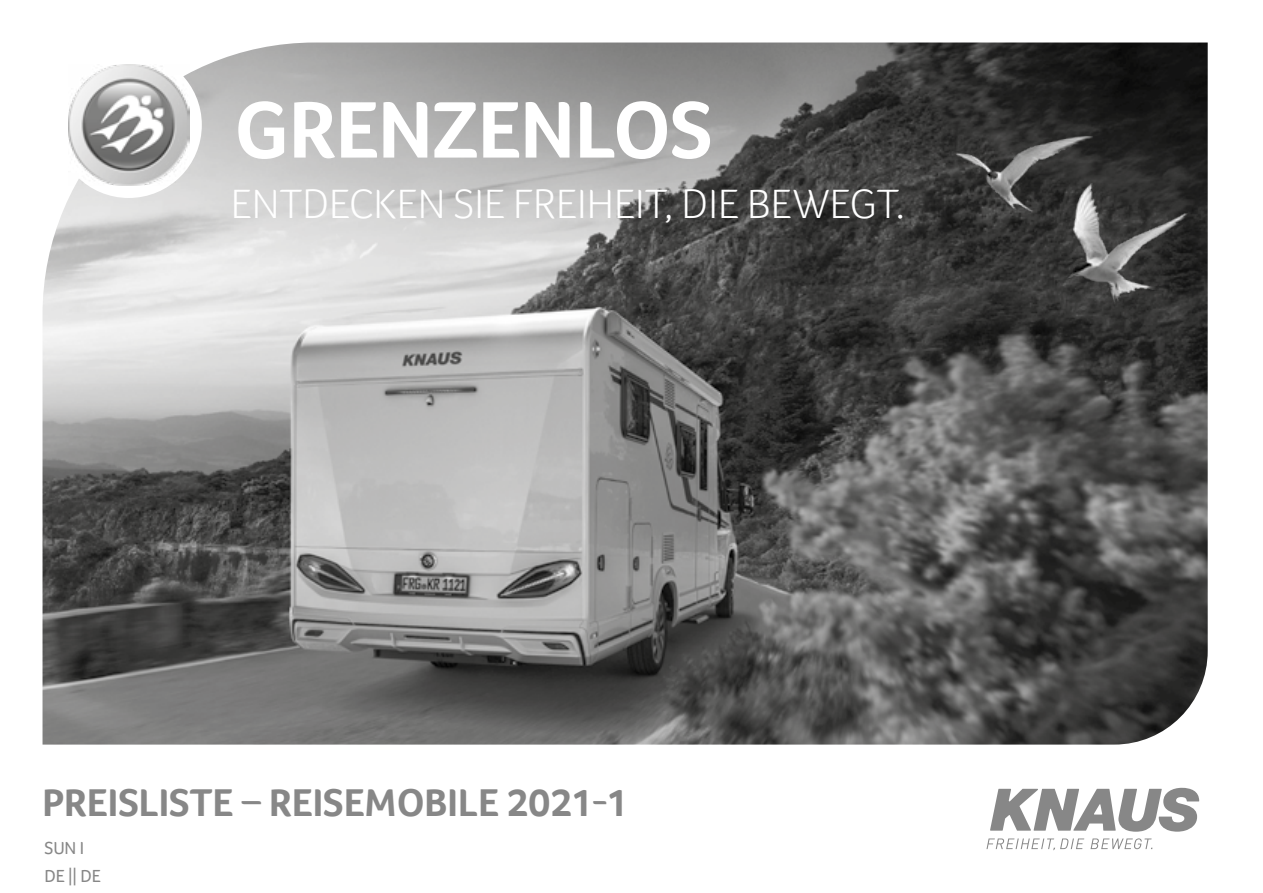
<style>
.page{position:relative;width:1263px;height:893px;background:#fff}
.page>*{position:absolute;margin:0;border:0;box-sizing:border-box;transform-origin:0 0}
.t1{font:700 82.5px "Foco";letter-spacing:-.005em;color:#fff}
.t2{font:300 42px "Foco";letter-spacing:.005em;color:#fff}
.t3{font:700 39.75px "Foco";color:#878787}
.t4{font:18px/27.5px "Foco";letter-spacing:-.01em;color:#878787}
</style>
<div class="page">
<img style="left:43px;top:43px;width:1165px;height:702px">
<img style="left:949px;top:114px;width:156px;height:114px">
<img style="left:1043px;top:183px;width:156px;height:131px">
<svg style="left:986px;top:838px;width:166px;height:12px"></svg>
<svg style="left:990px;top:788px;width:209px;height:44px"></svg>
<div style="left:56px;top:52px;width:146px;height:146px;background:#fff;border-radius:50%"></div>
<img style="left:68px;top:65px;width:121px;height:120px">
<h1 class="t1" style="left:234px;top:75px;width:480px">GRENZENLOS</h1>
<p class="t2" style="left:231px;top:176px;width:676px">ENTDECKEN SIE FREIHEIT, DIE BEWEGT.</p>
<p class="t3" style="left:43px;top:776px;width:587px">PREISLISTE – REISEMOBILE 2021-1</p>
<p class="t4" style="left:45px;top:834px;width:58px">SUN I<br>DE || DE</p>
</div>
